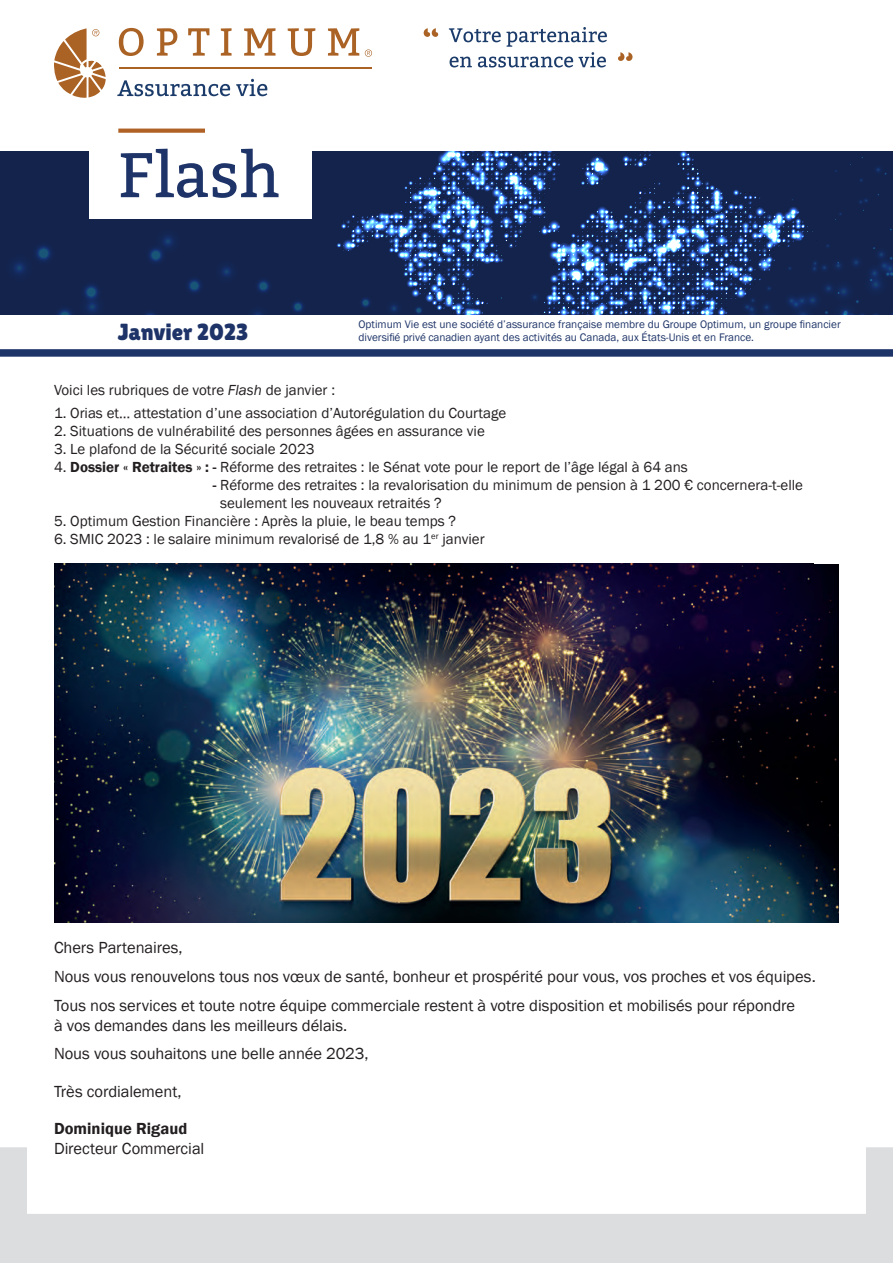
<style>
.page{position:relative;width:893px;height:1263px;background:#fff}
.page>*{position:absolute;margin:0;border:0;box-sizing:border-box;transform-origin:0 0}
.t1{font:63px "Bitter";color:#1e3468}
.t2{font:23.25px "Lilita One";color:#1e3468}
.t3{font:16.5px/28.8px "Franklin Gothic";letter-spacing:-.005em;color:#231f20}
.t4{font:600 16.5px "Franklin Gothic";letter-spacing:.005em;color:#231f20}
.t5{font:15px/18px "Franklin Gothic";color:#231f20}
.t6{font:11.25px "Franklin Gothic";color:#1e3468}
.s1{font-style:italic}
.s2{font-weight:600}
.s3{font-weight:500}
</style>
<div class="page">
<div style="left:0;top:152px;width:893px;height:163px;background:#13234b"></div>
<svg style="left:12px;top:245px;width:88px;height:70px"></svg>
<svg style="left:144px;top:234px;width:126px;height:81px"></svg>
<svg style="left:292px;top:301px;width:12px;height:12px"></svg>
<svg style="left:336px;top:152px;width:557px;height:163px"></svg>
<div style="left:89px;top:0;width:222px;height:218px;background:#fff"></div>
<img style="left:54px;top:564px;width:785px;height:359px">
<svg style="left:0;top:1147px;width:893px;height:116px"></svg>
<div style="left:0;top:349px;width:893px;height:8px;background:#1e3468"></div>
<svg style="left:449px;top:27px;width:158px;height:40px"></svg>
<svg style="left:424px;top:28px;width:14px;height:9px"></svg>
<svg style="left:618px;top:52px;width:14px;height:9px"></svg>
<hr style="left:119px;top:67px;width:253px;height:2px;background:#aa6225">
<svg style="left:54px;top:28px;width:52px;height:70px"></svg>
<svg style="left:365px;top:49px;width:7px;height:8px"></svg>
<svg style="left:119px;top:28px;width:25px;height:28px"></svg>
<svg style="left:157px;top:28px;width:20px;height:28px"></svg>
<svg style="left:188px;top:28px;width:21px;height:28px"></svg>
<svg style="left:221px;top:28px;width:11px;height:28px"></svg>
<svg style="left:244px;top:28px;width:32px;height:28px"></svg>
<svg style="left:288px;top:28px;width:27px;height:28px"></svg>
<svg style="left:328px;top:28px;width:31px;height:28px"></svg>
<svg style="left:117px;top:80px;width:113px;height:16px"></svg>
<svg style="left:236px;top:79px;width:31px;height:17px"></svg>
<svg style="left:118px;top:129px;width:87px;height:4px"></svg>
<h1 class="t1" style="left:118px;top:138px;width:164px">Flash</h1>
<p class="t6" style="left:359px;top:317px;width:484px">Optimum Vie est une société d’assurance française membre du Groupe Optimum, un groupe financier</p>
<h2 class="t2" style="left:118px;top:319px;width:132px">Janvier 2023</h2>
<p class="t6" style="left:359px;top:331px;width:397px">diversifié privé canadien ayant des activités au Canada, aux États-Unis et en France.</p>
<p class="t5" style="left:54px;top:381px;width:283px">Voici les rubriques de votre <span class="s1">Flash</span> de janvier :</p>
<p class="t5" style="left:54px;top:404px;width:454px">1. Orias et… attestation d’une association d’Autorégulation du Courtage</p>
<p class="t5" style="left:54px;top:422px;width:432px">2. Situations de vulnérabilité des personnes âgées en assurance vie</p>
<p class="t5" style="left:54px;top:440px;width:262px">3. Le plafond de la Sécurité sociale 2023</p>
<p class="t5" style="left:54px;top:458px;width:635px">4. <span class="s2">Dossier « Retraites » :</span> <span class="s3">-</span> Réforme des retraites : le Sénat vote pour le report de l’âge légal à 64 ans</p>
<p class="t5" style="left:220px;top:476px;width:584px;text-indent:-7px"><span class="s3">-</span> Réforme des retraites : la revalorisation du minimum de pension à 1 200 € concernera-t-elle seulement les nouveaux retraités ?</p>
<p class="t5" style="left:54px;top:512px;width:403px">5. Optimum Gestion Financière : Après la pluie, le beau temps ?</p>
<p class="t5" style="left:54px;top:530px;width:432px">6. SMIC 2023 : le salaire minimum revalorisé de 1,8 % au 1<sup>er</sup> janvier</p>
<p class="t3" style="left:54px;top:934px;width:763px">Chers Partenaires,<br>Nous vous renouvelons tous nos vœux de santé, bonheur et prospérité pour vous, vos proches et vos équipes.<br>Tous nos services et toute notre équipe commerciale restent à votre disposition et mobilisés pour répondre</p>
<p class="t3" style="left:54px;top:1011px;width:316px">à vos demandes dans les meilleurs délais.<br>Nous vous souhaitons une belle année 2023,</p>
<p class="t3" style="left:54px;top:1077px;width:129px">Très cordialement,</p>
<p class="t4" style="left:54px;top:1118px;width:135px">Dominique Rigaud</p>
<p class="t3" style="left:54px;top:1134px;width:152px">Directeur Commercial</p>
</div>
